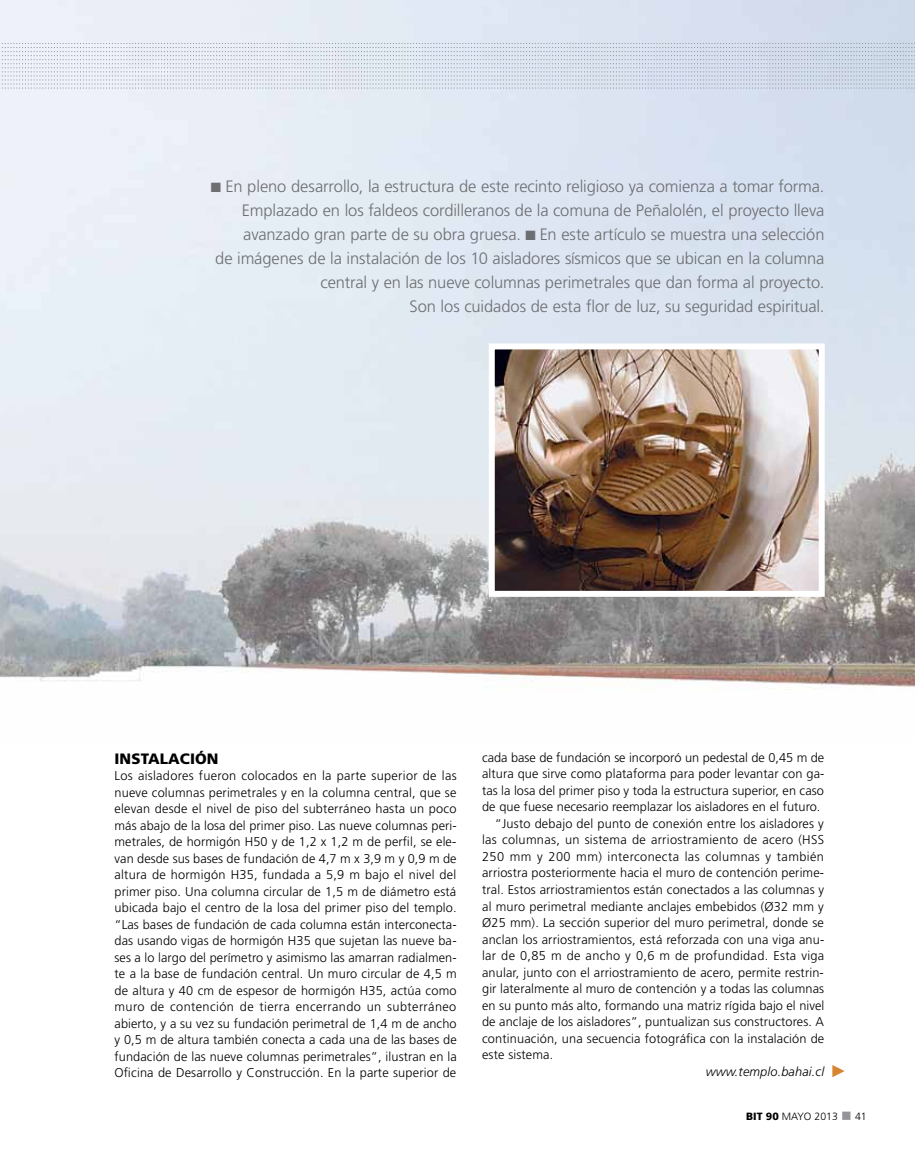
<style>
.page{position:relative;width:915px;height:1170px;background:#fff}
.page>*{position:absolute;margin:0;border:0;box-sizing:border-box;transform-origin:0 0}
.t1{font:300 16.5px/24px "Frutiger";letter-spacing:-.005em;color:#6d6e71;text-align:right}
.t2{font:900 15px "Frutiger";letter-spacing:.005em;color:#000}
.t3{font:300 12.75px/16.5px "Frutiger";letter-spacing:.01em;color:#000;text-align:justify}
.t4{font:300 12.75px "Frutiger";letter-spacing:.03em;color:#000}
.t5{font:italic 300 12.75px "Frutiger";letter-spacing:.01em;color:#000}
.t6{font:300 10.5px "Frutiger";letter-spacing:.005em;color:#000}
.s1{font-weight:900}
.s2{color:#939598}
</style>
<div class="page">
<img style="left:0;top:0;width:914px;height:690px">
<svg style="left:2px;top:43px;width:912px;height:46px;background:#d9dfeb"></svg>
<svg style="left:832px;top:1065px;width:12px;height:12px"></svg>
<img style="left:495px;top:350px;width:322px;height:239px">
<div style="left:488px;top:343px;width:336px;height:253px;border:6px solid #fff"></div>
<p class="t1" style="left:211px;top:174px;width:615px">■ En pleno desarrollo, la estructura de este recinto religioso ya comienza a tomar forma.<br>Emplazado en los faldeos cordilleranos de la comuna de Peñalolén, el proyecto lleva avanzado gran parte de su obra gruesa. ■ En este artículo se muestra una selección<br>de imágenes de la instalación de los 10 aisladores sísmicos que se ubican en la columna central y en las nueve columnas perimetrales que dan forma al proyecto.<br>Son los cuidados de esta flor de luz, su seguridad espiritual.</p>
<p class="t2" style="left:114px;top:749px;width:106px">INSTALACIÓN</p>
<p class="t3" style="left:114px;top:767px;width:343px">Los aisladores fueron colocados en la parte superior de las nueve columnas perimetrales y en la columna central, que se elevan desde el nivel de piso del subterráneo hasta un poco más abajo de la losa del primer piso. Las nueve columnas peri&shy;metrales, de hormigón H50 y de 1,2 x 1,2 m de perfil, se ele&shy;van desde sus bases de fundación de 4,7 m x 3,9 m y 0,9 m de altura de hormigón H35, fundada a 5,9 m bajo el nivel del primer piso. Una columna circular de 1,5 m de diámetro está ubicada bajo el centro de la losa del primer piso del templo. “Las bases de fundación de cada columna están interconecta&shy;das usando vigas de hormigón H35 que sujetan las nueve ba&shy;ses a lo largo del perímetro y asimismo las amarran radialmen&shy;te a la base de fundación central. Un muro circular de 4,5 m de altura y 40 cm de espesor de hormigón H35, actúa como muro de contención de tierra encerrando un subterráneo abierto, y a su vez su fundación perimetral de 1,4 m de ancho y 0,5 m de altura también conecta a cada una de las bases de fundación de las nueve columnas perimetrales”, ilustran en la Oficina de Desarrollo y Construcción. En la parte superior de</p>
<p class="t3" style="left:482px;top:749px;width:343px">cada base de fundación se incorporó un pedestal de 0,45 m de</p>
<p class="t3" style="left:482px;top:765px;width:343px">altura que sirve como plataforma para poder levantar con ga-</p>
<p class="t3" style="left:482px;top:782px;width:343px">tas la losa del primer piso y toda la estructura superior, en caso</p>
<p class="t3" style="left:482px;top:798px;width:340px">de que fuese necesario reemplazar los aisladores en el futuro.</p>
<p class="t3" style="left:494px;top:815px;width:330px">“Justo debajo del punto de conexión entre los aisladores y</p>
<p class="t3" style="left:482px;top:831px;width:343px">las columnas, un sistema de arriostramiento de acero (HSS</p>
<p class="t4" style="left:482px;top:849px;width:343px">250 mm y 200 mm) interconecta las columnas y también</p>
<p class="t3" style="left:482px;top:864px;width:343px">arriostra posteriormente hacia el muro de contención perime-</p>
<p class="t3" style="left:482px;top:881px;width:343px">tral. Estos arriostramientos están conectados a las columnas y</p>
<p class="t3" style="left:482px;top:897px;width:343px">al muro perimetral mediante anclajes embebidos (Ø32 mm y</p>
<p class="t3" style="left:482px;top:914px;width:343px">Ø25 mm). La sección superior del muro perimetral, donde se</p>
<p class="t3" style="left:482px;top:930px;width:343px">anclan los arriostramientos, está reforzada con una viga anu-</p>
<p class="t3" style="left:482px;top:947px;width:343px">lar de 0,85 m de ancho y 0,6 m de profundidad. Esta viga</p>
<p class="t3" style="left:482px;top:963px;width:343px">anular, junto con el arriostramiento de acero, permite restrin-</p>
<p class="t3" style="left:482px;top:980px;width:343px">gir lateralmente al muro de contención y a todas las columnas</p>
<p class="t3" style="left:482px;top:996px;width:344px">en su punto más alto, formando una matriz rígida bajo el nivel</p>
<p class="t3" style="left:482px;top:1013px;width:343px">de anclaje de los aisladores”, puntualizan sus constructores. A</p>
<p class="t3" style="left:482px;top:1029px;width:343px">continuación, una secuencia fotográfica con la instalación de</p>
<p class="t3" style="left:482px;top:1046px;width:73px">este sistema.</p>
<p class="t5" style="left:705px;top:1063px;width:120px">www.templo.bahai.cl</p>
<p class="t6" style="left:745px;top:1110px;width:122px"><span class="s1">BIT 90</span> mayo 2013 <span class="s2">■</span> 41</p>
</div>
